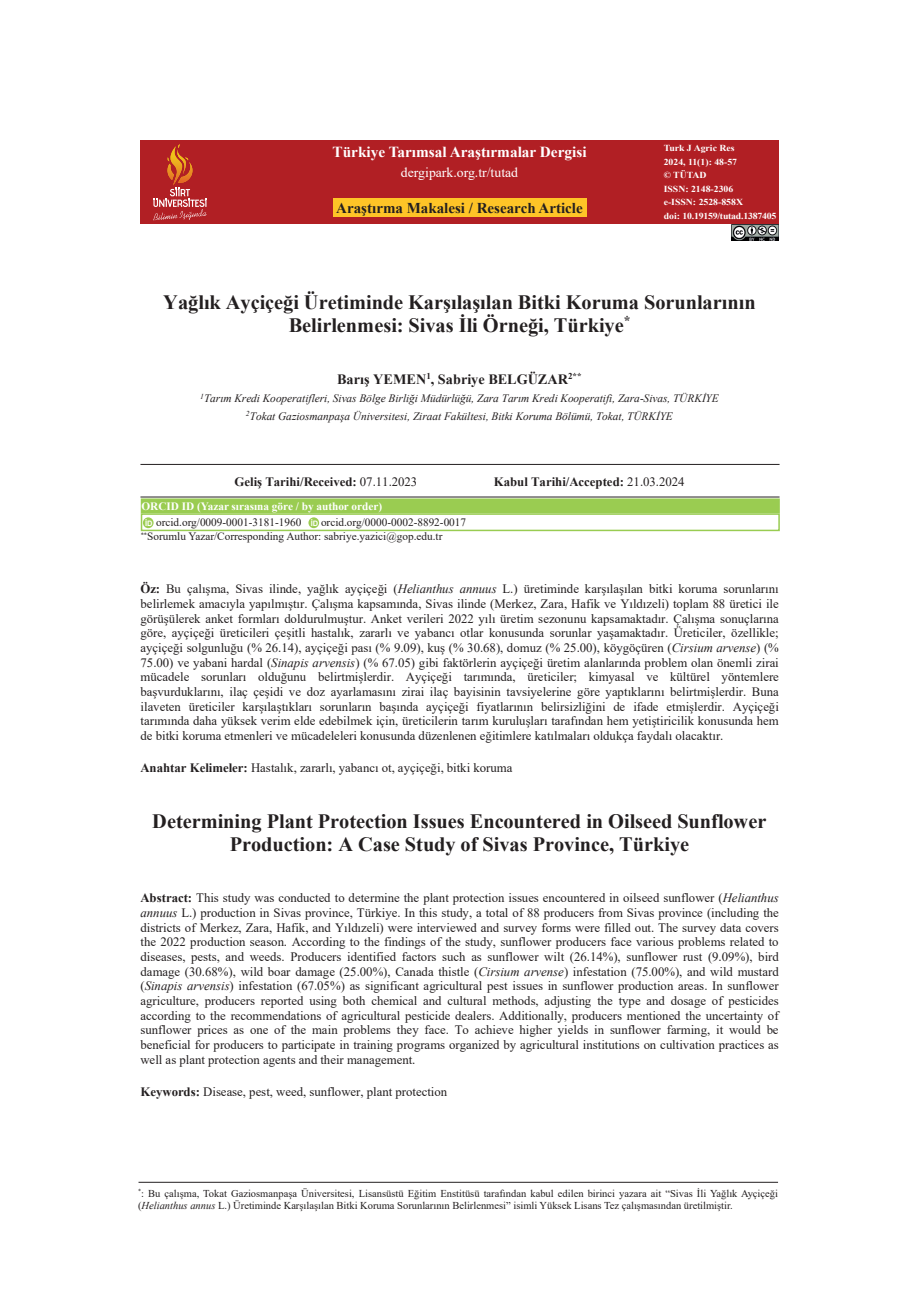
<style>
.page{position:relative;width:919px;height:1289px;background:#fff}
.page>*{position:absolute;margin:0;border:0;box-sizing:border-box;transform-origin:0 0}
.t1{font:700 20.4px/23.4px "Times New Roman";color:#231f20;text-align:center}
.t2{font:700 15.3px "Times New Roman";color:#fff}
.t3{font:700 15px "Times New Roman";color:#231f20}
.t4{font:700 14.25px "Times New Roman";color:#231f20}
.t5{font:13.8px "Times New Roman";color:#fff}
.t6{font:12.75px/14.7px "Times New Roman";letter-spacing:.005em;color:#231f20;text-align:justify}
.t7{font:700 12.75px "Times New Roman";letter-spacing:-.005em;color:#231f20}
.t8{font:italic 11.4px/17.2px "Times New Roman";letter-spacing:-.01em;color:#231f20;text-align:center}
.t9{font:11.4px/13.6px "Times New Roman";letter-spacing:-.01em;color:#231f20}
.t10{font:11.25px "Times New Roman";color:#231f20}
.t11{font:700 11.25px "Times New Roman";color:#fff}
.t12{font:10.5px/12.6px "Times New Roman";color:#231f20}
.t13{font:700 9.15px/13.5px "Times New Roman";color:#fff;scale:1.06 1}
.t14{font:700 7.5px "Arial";color:#fff}
.s1{font-weight:400}
.s2{font-weight:700}
.s3{font-style:italic}
</style>
<div class="page">
<div style="left:140px;top:140px;width:638px;height:84px;background:#b11f24"></div>
<div style="left:333px;top:198px;width:253px;height:19px;background:#fec427"></div>
<hr style="left:140px;top:464px;width:639px;height:1px;background:#231f20">
<hr style="left:140px;top:496px;width:639px;height:1px;background:#231f20">
<div style="left:141px;top:498px;width:638px;height:15px;background:#9acc51;border:2px solid #99cc52"></div>
<div style="left:141px;top:513px;width:638px;height:18px;background:#fff;border:2px solid #99cc52"></div>
<div style="left:143px;top:517px;width:11px;height:11px;background:#9ccc52;border-radius:50%"></div>
<div style="left:308px;top:517px;width:11px;height:11px;background:#9ccc52;border-radius:50%"></div>
<svg style="left:153px;top:144px;width:54px;height:76px"></svg>
<img style="left:731px;top:224px;width:47px;height:17px">
<hr style="left:138px;top:1181px;width:640px;height:1px;background:#231f20">
<p class="t2" style="left:332px;top:141px;width:255px">Türkiye Tarımsal Araştırmalar Dergisi</p>
<p class="t5" style="left:401px;top:162px;width:119px">dergipark.org.tr/tutad</p>
<p class="t3" style="left:336px;top:197px;width:248px">Araştırma Makalesi / Research Article</p>
<p class="t13" style="left:663px;top:141px;width:108px">Turk J Agric Res<br>2024, 11(1): 48-57<br>© TÜTAD<br>ISSN: 2148-2306<br>e-ISSN: 2528-858X<br>doi: 10.19159/tutad.1387405</p>
<h1 class="t1" style="left:163px;top:289px;width:594px">Yağlık Ayçiçeği Üretiminde Karşılaşılan Bitki Koruma Sorunlarının<br>Belirlenmesi: Sivas İli Örneği, Türkiye<sup>*</sup></h1>
<p class="t4" style="left:337px;top:369px;width:246px">Barış YEMEN<sup>1</sup>, Sabriye BELGÜZAR<sup>2**</sup></p>
<p class="t8" style="left:200px;top:389px;width:520px"><sup>1</sup>Tarım Kredi Kooperatifleri, Sivas Bölge Birliği Müdürlüğü, Zara Tarım Kredi Kooperatifi, Zara-Sivas, TÜRKİYE<br><sup>2</sup>Tokat Gaziosmanpaşa Üniversitesi, Ziraat Fakültesi, Bitki Koruma Bölümü, Tokat, TÜRKİYE</p>
<p class="t7" style="left:234px;top:472px;width:184px">Geliş Tarihi/Received: <span class="s1">07.11.2023</span></p>
<p class="t7" style="left:494px;top:472px;width:192px">Kabul Tarihi/Accepted: <span class="s1">21.03.2024</span></p>
<p class="t9" style="left:140px;top:519px;width:306px">orcid.org/0009-0001-3181-1960; orcid.org/0000-0002-8892-0017 <sup>**</sup>Sorumlu Yazar/Corresponding Author: sabriye.yazici@gop.edu.tr</p>
<p class="t6" style="left:140px;top:581px;width:640px"><span class="s2">Öz:</span> Bu çalışma, Sivas ilinde, yağlık ayçiçeği (<span class="s3">Helianthus annuus</span> L.) üretiminde karşılaşılan bitki koruma sorunlarını belirlemek amacıyla yapılmıştır. Çalışma kapsamında, Sivas ilinde (Merkez, Zara, Hafik ve Yıldızeli) toplam 88 üretici ile görüşülerek anket formları doldurulmuştur. Anket verileri 2022 yılı üretim sezonunu kapsamaktadır. Çalışma sonuçlarına göre, ayçiçeği üreticileri çeşitli hastalık, zararlı ve yabancı otlar konusunda sorunlar yaşamaktadır. Üreticiler, özellikle; ayçiçeği solgunluğu (% 26.14), ayçiçeği pası (% 9.09), kuş (% 30.68), domuz (% 25.00), köygöçüren (<span class="s3">Cirsium arvense</span>) (% 75.00) ve yabani hardal (<span class="s3">Sinapis arvensis</span>) (% 67.05) gibi faktörlerin ayçiçeği üretim alanlarında problem olan önemli zirai mücadele sorunları olduğunu belirtmişlerdir. Ayçiçeği tarımında, üreticiler; kimyasal ve kültürel yöntemlere başvurduklarını, ilaç çeşidi ve doz ayarlamasını zirai ilaç bayisinin tavsiyelerine göre yaptıklarını belirtmişlerdir. Buna ilaveten üreticiler karşılaştıkları sorunların başında ayçiçeği fiyatlarının belirsizliğini de ifade etmişlerdir. Ayçiçeği tarımında daha yüksek verim elde edebilmek için, üreticilerin tarım kuruluşları tarafından hem yetiştiricilik konusunda hem de bitki koruma etmenleri ve mücadeleleri konusunda düzenlenen eğitimlere katılmaları oldukça faydalı olacaktır.</p>
<p class="t6" style="left:140px;top:760px;width:373px"><span class="s2">Anahtar Kelimeler:</span> Hastalık, zararlı, yabancı ot, ayçiçeği, bitki koruma</p>
<h1 class="t1" style="left:152px;top:809px;width:615px">Determining Plant Protection Issues Encountered in Oilseed Sunflower<br>Production: A Case Study of Sivas Province, Türkiye</h1>
<p class="t6" style="left:140px;top:890px;width:640px"><span class="s2">Abstract:</span> This study was conducted to determine the plant protection issues encountered in oilseed sunflower (<span class="s3">Helianthus annuus</span> L.) production in Sivas province, Türkiye. In this study, a total of 88 producers from Sivas province (including the districts of Merkez, Zara, Hafik, and Yıldızeli) were interviewed and survey forms were filled out. The survey data covers the 2022 production season. According to the findings of the study, sunflower producers face various problems related to diseases, pests, and weeds. Producers identified factors such as sunflower wilt (26.14%), sunflower rust (9.09%), bird damage (30.68%), wild boar damage (25.00%), Canada thistle (<span class="s3">Cirsium arvense</span>) infestation (75.00%), and wild mustard (<span class="s3">Sinapis arvensis</span>) infestation (67.05%) as significant agricultural pest issues in sunflower production areas. In sunflower agriculture, producers reported using both chemical and cultural methods, adjusting the type and dosage of pesticides according to the recommendations of agricultural pesticide dealers. Additionally, producers mentioned the uncertainty of sunflower prices as one of the main problems they face. To achieve higher yields in sunflower farming, it would be beneficial for producers to participate in training programs organized by agricultural institutions on cultivation practices as well as plant protection agents and their management.</p>
<p class="t6" style="left:140px;top:1083px;width:308px"><span class="s2">Keywords:</span> Disease, pest, weed, sunflower, plant protection</p>
<p class="t11" style="left:141px;top:498px;width:242px">ORCID ID (Yazar sırasına göre / by author order)</p>
<p class="t14" style="left:145px;top:518px;width:9px">İD</p>
<p class="t14" style="left:311px;top:518px;width:9px">İD</p>
<p class="t10" style="left:141px;top:528px;width:303px"><sup>**</sup>Sorumlu Yazar/Corresponding Author: sabriye.yazici@gop.edu.tr</p>
<p class="t10" style="left:156px;top:514px;width:147px">orcid.org/0009-0001-3181-1960</p>
<p class="t10" style="left:321px;top:514px;width:147px">orcid.org/0000-0002-8892-0017</p>
<p class="t12" style="left:138px;top:1186px;width:641px"><sup>*</sup>: Bu çalışma, Tokat Gaziosmanpaşa Üniversitesi, Lisansüstü Eğitim Enstitüsü tarafından kabul edilen birinci yazara ait “Sivas İli Yağlık Ayçiçeği (<span class="s3">Helianthus annus</span> L.) Üretiminde Karşılaşılan Bitki Koruma Sorunlarının Belirlenmesi” isimli Yüksek Lisans Tez çalışmasından üretilmiştir.</p>
</div>
